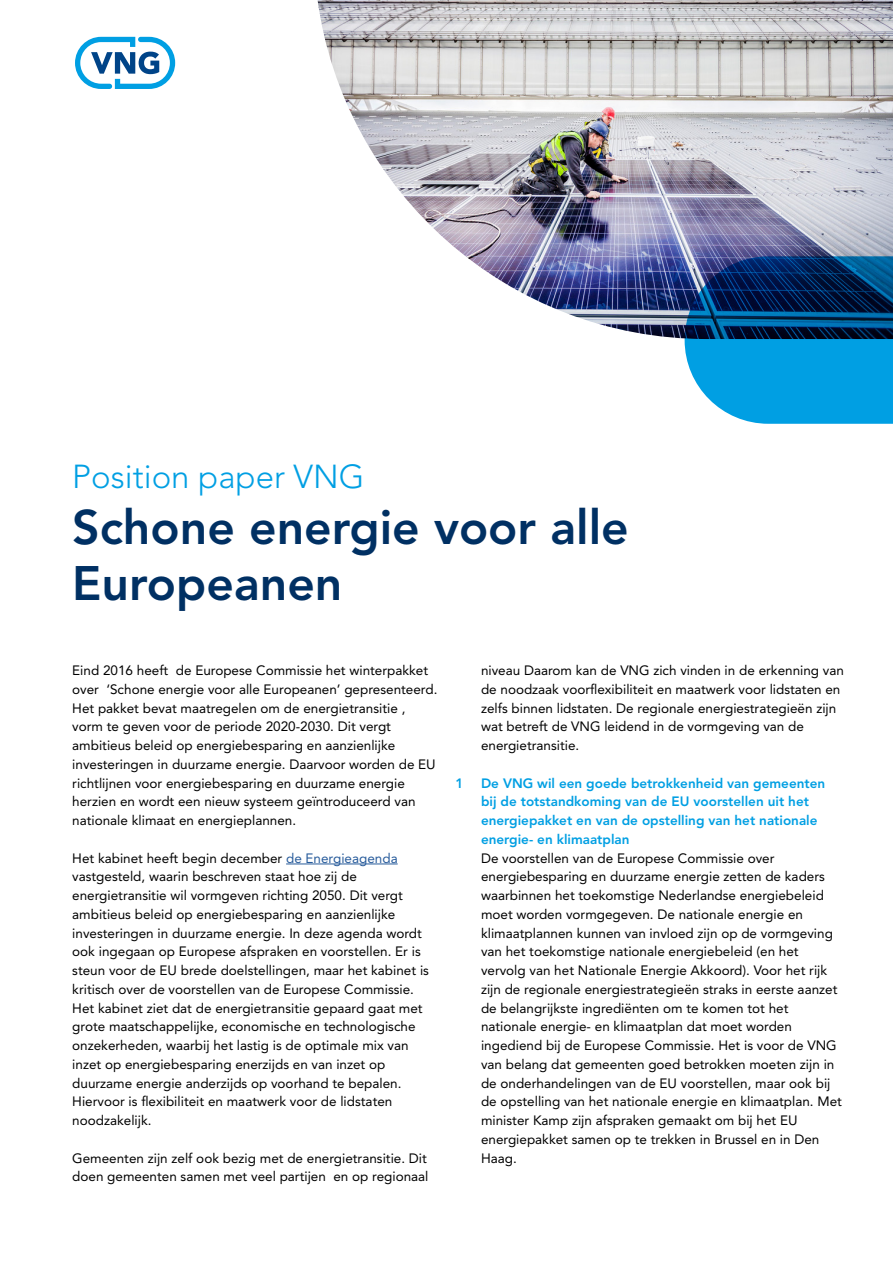
<style>
.page{position:relative;width:893px;height:1263px;background:#fff}
.page>*{position:absolute;margin:0;border:0;box-sizing:border-box;transform-origin:0 0}
.VV_Titel{font:800 48px/56.2px "Avenir LT Std";color:#003063}
.VV_Titel_datum{font:300 33px "Avenir LT Std";color:#009fe3}
.VV_Platte_tekst{font:13.5px/18.8px "Avenir LT Std";color:#000}
.VV_Tussen_1{font:800 13.5px/18.8px "Avenir LT Std";color:#009fe3}
.s1{color:#275b9b}
</style>
<div class="page">
<img style="left:318px;top:0;width:575px;height:339px">
<svg style="left:75px;top:37px;width:100px;height:52px"></svg>
<svg style="left:685px;top:256px;width:208px;height:168px;background:#116fa7"></svg>
<hr style="left:286px;top:864px;width:112px;height:1px;background:#275b9b">
<p class="VV_Titel_datum" style="left:72px;top:457px;width:294px">Position paper VNG</p>
<p class="VV_Titel" style="left:72px;top:499px;width:558px">Schone energie voor alle<br>Europeanen</p>
<p class="VV_Platte_tekst" style="left:72px;top:661px;width:367px">Eind 2016 heeft de Europese Commissie het winterpakket over ‘Schone energie voor alle Europeanen’ gepresenteerd.<br>Het pakket bevat maatregelen om de energietransitie , vorm te geven voor de periode 2020-2030. Dit vergt ambitieus beleid op energiebesparing en aanzienlijke investeringen in duurzame energie. Daarvoor worden de EU richtlijnen voor energiebesparing en duurzame energie herzien en wordt een nieuw systeem geïntroduceerd van nationale klimaat en energieplannen.</p>
<p class="VV_Platte_tekst" style="left:72px;top:849px;width:358px">Het kabinet heeft begin december <span class="s1">de Energieagenda </span>vastgesteld, waarin beschreven staat hoe zij de energietransitie wil vormgeven richting 2050. Dit vergt ambitieus beleid op energiebesparing en aanzienlijke investeringen in duurzame energie. In deze agenda wordt ook ingegaan op Europese afspraken en voorstellen. Er is steun voor de EU brede doelstellingen, maar het kabinet is kritisch over de voorstellen van de Europese Commissie.<br>Het kabinet ziet dat de energietransitie gepaard gaat met grote maatschappelijke, economische en technologische onzekerheden, waarbij het lastig is de optimale mix van inzet op energiebesparing enerzijds en van inzet op duurzame energie anderzijds op voorhand te bepalen.<br>Hiervoor is flexibiliteit en maatwerk voor de lidstaten noodzakelijk.</p>
<p class="VV_Platte_tekst" style="left:72px;top:1149px;width:358px">Gemeenten zijn zelf ook bezig met de energietransitie. Dit doen gemeenten samen met veel partijen en op regionaal</p>
<p class="VV_Platte_tekst" style="left:481px;top:661px;width:364px">niveau Daarom kan de VNG zich vinden in de erkenning van de noodzaak voorflexibiliteit en maatwerk voor lidstaten en zelfs binnen lidstaten. De regionale energiestrategieën zijn wat betreft de VNG leidend in de vormgeving van de energietransitie.</p>
<p class="VV_Tussen_1" style="left:455px;top:773px;width:9px">1</p>
<p class="VV_Tussen_1" style="left:481px;top:773px;width:346px">De VNG wil een goede betrokkenheid van gemeenten bij de totstandkoming van de EU voorstellen uit het energiepakket en van de opstelling van het nationale energie- en klimaatplan</p>
<p class="VV_Platte_tekst" style="left:481px;top:849px;width:362px">De voorstellen van de Europese Commissie over energiebesparing en duurzame energie zetten de kaders waarbinnen het toekomstige Nederlandse energiebeleid moet worden vormgegeven. De nationale energie en klimaatplannen kunnen van invloed zijn op de vormgeving van het toekomstige nationale energiebeleid (en het vervolg van het Nationale Energie Akkoord). Voor het rijk zijn de regionale energiestrategieën straks in eerste aanzet de belangrijkste ingrediënten om te komen tot het nationale energie- en klimaatplan dat moet worden ingediend bij de Europese Commissie. Het is voor de VNG van belang dat gemeenten goed betrokken moeten zijn in de onderhandelingen van de EU voorstellen, maar ook bij de opstelling van het nationale energie en klimaatplan. Met minister Kamp zijn afspraken gemaakt om bij het EU energiepakket samen op te trekken in Brussel en in Den Haag.</p>
</div>
